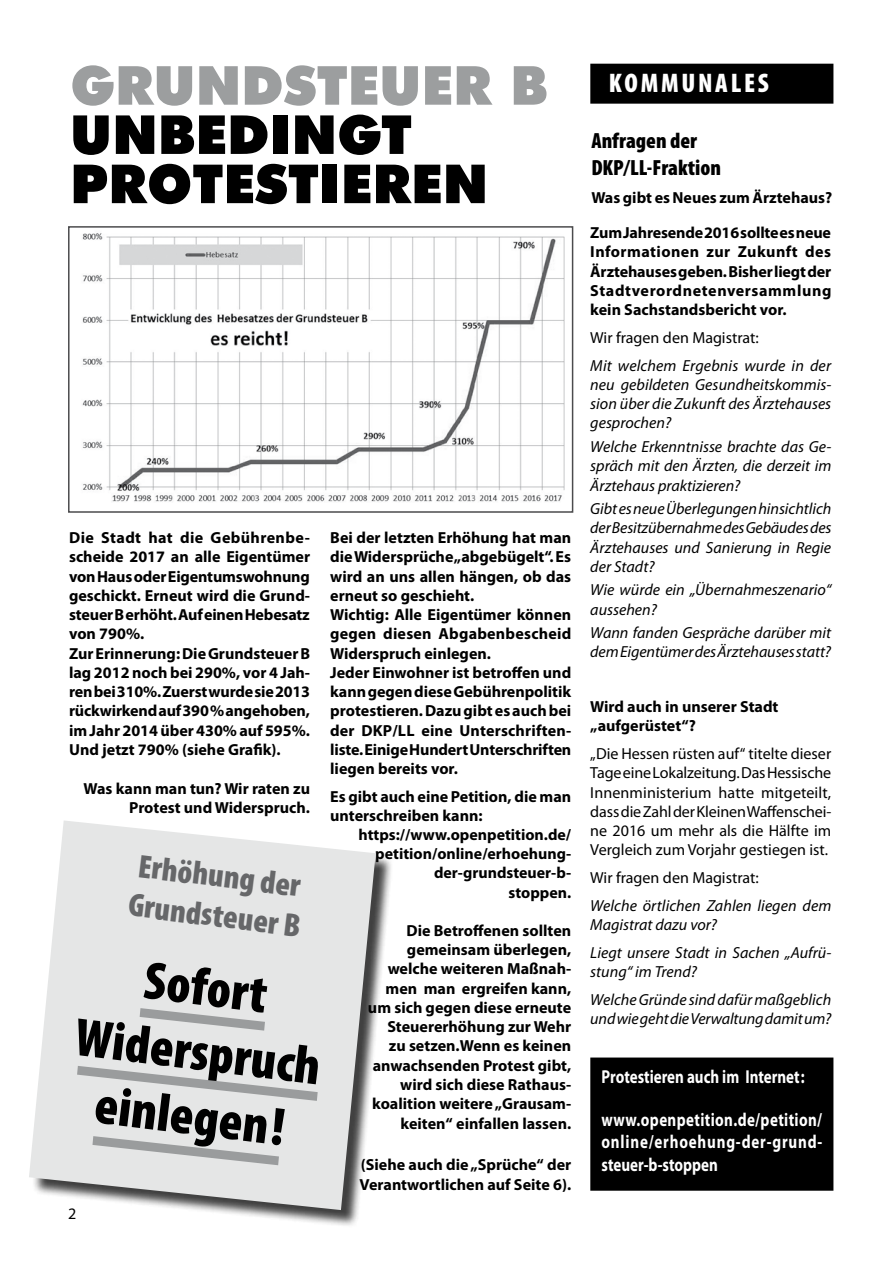
<style>
.page{position:relative;width:893px;height:1263px;background:#fff}
.page>*{position:absolute;margin:0;border:0;box-sizing:border-box;transform-origin:0 0}
.t1{font:900 condensed 54px/64.8px "Myriad Pro";color:#000;text-align:center}
.t2{font:900 53.85px/49.2px "Futura BT";color:#000}
.t3{font:900 53.85px "Futura BT";color:#9c9e9f}
.t4{font:900 condensed 33px/39.6px "Myriad Pro";color:#666769}
.t5{font:900 condensed 27px "Myriad Pro";letter-spacing:.1em;color:#fff}
.t6{font:900 condensed 22.05px/26.4px "Myriad Pro";color:#000}
.t7{font:700 18.75px/22.5px "Myriad Pro";color:#fff;text-align:justify;scale:.8 1}
.t8{font:700 16.05px/19.2px "Myriad Pro";color:#000}
.t9{font:italic 16.05px/19.2px "Myriad Pro";color:#000}
.t10{font:16.05px/19.2px "Myriad Pro";color:#000;text-align:justify}
.t11{font:700 15.9px/19px "Myriad Pro";color:#000;text-align:right}
</style>
<div class="page">
<div style="left:591px;top:64px;width:242px;height:39px;background:#000"></div>
<div style="left:590px;top:64px;width:243px;height:40px;border:2px solid #000"></div>
<img style="left:82px;top:233px;width:483px;height:269px">
<div style="left:68px;top:226px;width:505px;height:287px;border:2px solid #4b4b4d"></div>
<div style="left:591px;top:1058px;width:242px;height:132px;background:#000"></div>
<div style="left:590px;top:1057px;width:243px;height:134px;border:2px solid #000"></div>
<div style="left:31px;top:822px;width:363px;height:405px;background:#000;opacity:.75"></div>
<svg style="left:29px;top:820px;width:347px;height:390px;fill:#e5e6e6"></svg>
<svg style="left:68px;top:1060px;width:259px;height:46px"></svg>
<svg style="left:130px;top:1003px;width:144px;height:33px"></svg>
<svg style="left:83px;top:1131px;width:205px;height:39px"></svg>
<h2 class="t3" style="left:70px;top:53px;width:479px">GRUNDSTEUER B</h2>
<h2 class="t2" style="left:70px;top:110px;width:419px">UNBEDINGT<br>PROTESTIEREN</h2>
<p class="t8" style="left:69px;top:527px;width:243px">Die Stadt hat die Gebührenbe&shy;scheide 2017 an alle Eigentümer von Haus oder Eigentumswohnung geschickt. Erneut wird die Grund&shy;steuer B erhöht. Auf einen Hebesatz von 790%.<br>Zur Erinnerung: Die Grundsteuer B lag 2012 noch bei 290%, vor 4 Jah&shy;ren bei 310%. Zuerst wurde sie 2013 rückwirkend auf 390 % angehoben, im Jahr 2014 über 430% auf 595%.<br>Und jetzt 790% (siehe Grafik).</p>
<p class="t8" style="left:83px;top:778px;width:228px;text-align:right">Was kann man tun? Wir raten zu<br>Protest und Widerspruch.</p>
<h3 class="t4" style="left:136px;top:846px;width:176px;rotate:7deg">Erhöhung der<br>GrundsteuerB</h3>
<h1 class="t1" style="left:87px;top:941px;width:251px;rotate:7deg">Sofort<br>Widerspruch einlegen!</h1>
<p class="t10" style="left:68px;top:1204px;width:10px">2</p>
<p class="t8" style="left:330px;top:527px;width:243px">Bei der letzten Erhöhung hat man die Widersprüche „abgebügelt“. Es wird an uns allen hängen, ob das erneut so geschieht.<br>Wichtig: Alle Eigentümer können gegen diesen Abgabenbescheid<br>Widerspruch einlegen.<br>Jeder Einwohner ist betroffen und kann gegen diese Gebührenpolitik protestieren. Dazu gibt es auch bei der DKP/LL eine Unterschriften&shy;liste. Einige Hundert Unterschriften liegen bereits vor.</p>
<p class="t8" style="left:330px;top:786px;width:242px">Es gibt auch eine Petition, die man unterschreiben kann:</p>
<p class="t11" style="left:359px;top:825px;width:214px">https://www.openpetition.de/ petition/online/erhoehung&shy;der-grundsteuer-b-<br>stoppen.</p>
<p class="t8" style="left:368px;top:920px;width:205px;text-align:right">Die Betroffenen sollten gemeinsam überlegen, welche weiteren Maßnah&shy;men man ergreifen kann, um sich gegen diese erneute<br>Steuererhöhung zur Wehr zu setzen.Wenn es keinen anwachsenden Protest gibt, wird sich diese Rathaus&shy;koalition weitere „Grausam&shy;keiten“ einfallen lassen.</p>
<p class="t8" style="left:360px;top:1155px;width:213px">(Siehe auch die „Sprüche“ der<br>Verantwortlichen auf Seite 6).</p>
<h3 class="t5" style="left:609px;top:67px;width:161px">Kommunales</h3>
<h3 class="t6" style="left:591px;top:128px;width:131px">Anfragen der<br>DKP/LL-Fraktion</h3>
<p class="t8" style="left:591px;top:187px;width:242px">Was gibt es Neues zum Ärztehaus?</p>
<p class="t8" style="left:590px;top:223px;width:243px;text-align:justify">Zum Jahresende 2016 sollte es neue Informationen zur Zukunft des Ärztehauses geben. Bisher liegt der Stadtverordnetenversammlung kein Sachstandsbericht vor.</p>
<p class="t10" style="left:590px;top:328px;width:170px">Wir fragen den Magistrat:</p>
<p class="t9" style="left:590px;top:355px;width:242px;text-align:justify">Mit welchem Ergebnis wurde in der neu gebildeten Gesundheitskommis&shy;sion über die Zukunft des Ärztehauses gesprochen?</p>
<p class="t9" style="left:590px;top:437px;width:242px;text-align:justify">Welche Erkenntnisse brachte das Ge&shy;spräch mit den Ärzten, die derzeit im Ärztehaus praktizieren?</p>
<p class="t9" style="left:590px;top:499px;width:243px;text-align:justify">Gibt es neue Überlegungen hinsichtlich der Besitzübernahme des Gebäudes des Ärztehauses und Sanierung in Regie der Stadt?</p>
<p class="t9" style="left:590px;top:580px;width:242px">Wie würde ein „Übernahmeszenario“ aussehen?</p>
<p class="t9" style="left:590px;top:623px;width:242px">Wann fanden Gespräche darüber mit dem Eigentümer des Ärztehauses statt?</p>
<p class="t8" style="left:590px;top:697px;width:190px">Wird auch in unserer Stadt „aufgerüstet“?</p>
<p class="t10" style="left:590px;top:744px;width:242px">„Die Hessen rüsten auf“ titelte dieser Tage eine Lokalzeitung. Das Hessische Innenministerium hatte mitgeteilt, dass die Zahl der Kleinen Waffenschei&shy;ne 2016 um mehr als die Hälfte im Vergleich zum Vorjahr gestiegen ist.</p>
<p class="t10" style="left:590px;top:868px;width:170px">Wir fragen den Magistrat:</p>
<p class="t9" style="left:590px;top:896px;width:243px">Welche örtlichen Zahlen liegen dem<br>Magistrat dazu vor?</p>
<p class="t9" style="left:590px;top:943px;width:242px">Liegt unsere Stadt in Sachen „Aufrü&shy;stung“ im Trend?</p>
<p class="t9" style="left:590px;top:990px;width:243px">Welche Gründe sind dafür maßgeblich und wie geht die Verwaltung damit um?</p>
<p class="t7" style="left:601px;top:1065px;width:256px">Protestieren auch im Internet:</p>
<p class="t7" style="left:601px;top:1108px;width:277px">www.openpetition.de/petition/ online/erhoehung-der-grund&shy;steuer-b-stoppen</p>
</div>
